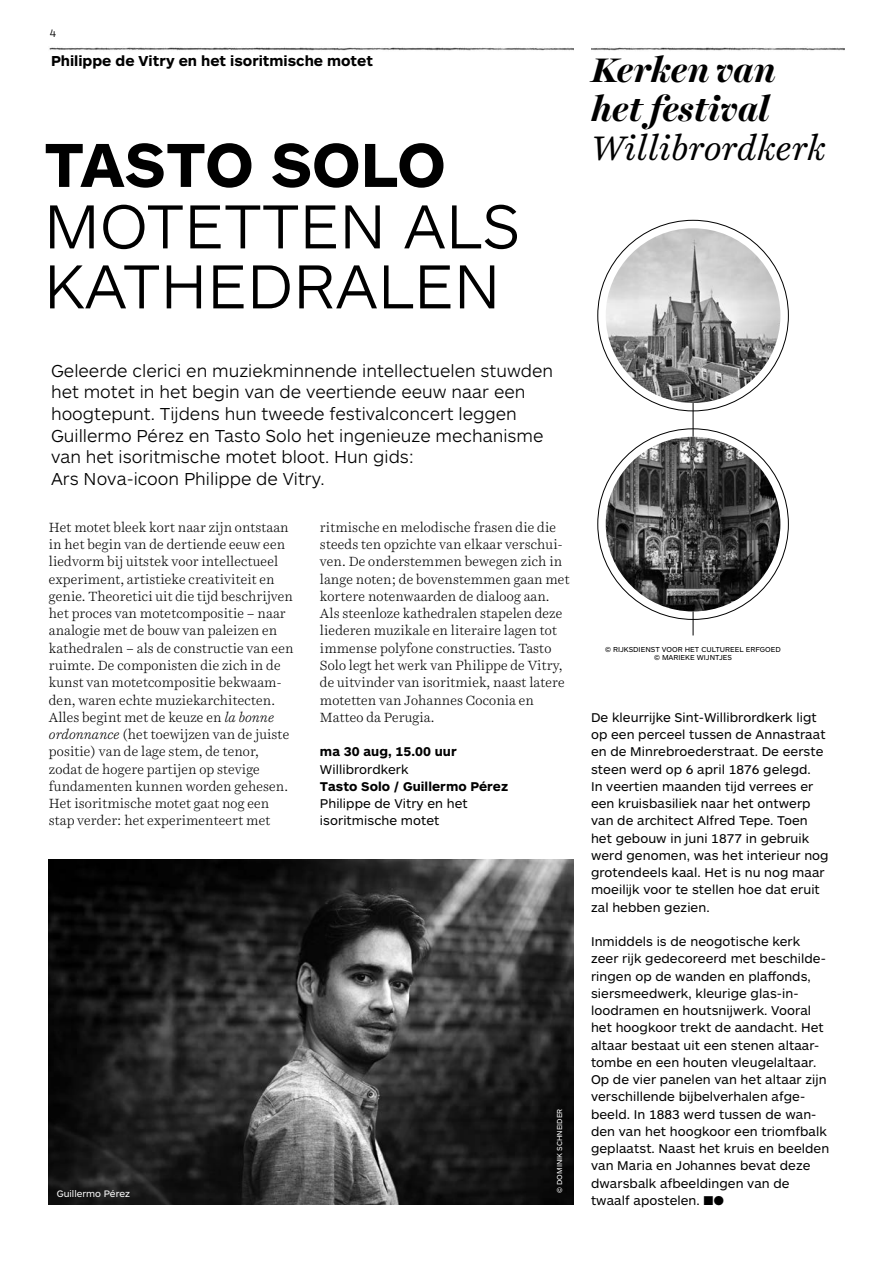
<style>
.page{position:relative;width:893px;height:1263px;background:#fff}
.page>*{position:absolute;margin:0;border:0;box-sizing:border-box;transform-origin:0 0}
.t1{font:300 64.5px/60px "ARS Maquette Pro";color:#000}
.t2{font:700 64.5px "ARS Maquette Pro";color:#000}
.t3{font:italic 700 34.5px/39px "Harriet Display";letter-spacing:-.005em;color:#000}
.t4{font:italic 34.5px "Harriet Text";letter-spacing:.005em;color:#000}
.t5{font:300 18px/21.6px "ARS Maquette Pro";color:#000}
.t6{font:700 15px "ARS Maquette Pro";color:#000}
.t7{font:300 13.5px/17.2px "Harriet Text";letter-spacing:.005em;color:#000}
.t8{font:13.2px/17.2px "ARS Maquette Pro";letter-spacing:.005em;color:#000}
.t9{font:700 13.2px "ARS Maquette Pro";letter-spacing:.005em;color:#000}
.t10{font:300 11.25px "ARS Maquette Pro";color:#000}
.t11{font:9.75px "ARS Maquette Pro";color:#fff}
.t12{font:7.5px/7.5px "ARS Maquette Pro";color:#000;text-align:center}
.t13{font:7.5px "ARS Maquette Pro";color:#fff}
.s1{font-style:italic}
</style>
<div class="page">
<img style="left:48px;top:860px;width:526px;height:345px">
<hr style="left:693px;top:314px;width:1px;height:321px;background:#000">
<img style="left:606px;top:228px;width:174px;height:175px;border-radius:87px">
<img style="left:606px;top:437px;width:174px;height:174px;border-radius:87px">
<img style="left:591px;top:47px;width:253px;height:4px">
<img style="left:49px;top:47px;width:524px;height:4px">
<p class="t10" style="left:50px;top:26px;width:8px">4</p>
<p class="t6" style="left:51px;top:51px;width:323px">Philippe de Vitry en het isoritmische motet</p>
<h1 class="t2" style="left:44px;top:122px;width:403px">TASTO SOLO</h1>
<h1 class="t1" style="left:44px;top:193px;width:478px">MOTETTEN ALS<br>KATHEDRALEN</h1>
<h2 class="t3" style="left:591px;top:50px;width:186px">Kerken van het festival</h2>
<h2 class="t4" style="left:591px;top:124px;width:236px">Willibrordkerk</h2>
<p class="t5" style="left:51px;top:359px;width:504px">Geleerde clerici en muziekminnende intellectuelen stuwden het motet in het begin van de veertiende eeuw naar een hoogtepunt. Tijdens hun tweede festivalconcert leggen Guillermo Pérez en Tasto Solo het ingenieuze mechanisme van het isoritmische motet bloot. Hun gids:<br>Ars Nova-icoon Philippe de Vitry.</p>
<p class="t7" style="left:49px;top:518px;width:246px">Het motet bleek kort naar zijn ontstaan in het begin van de dertiende eeuw een liedvorm bij uitstek voor intellectueel experiment, artistieke creativiteit en genie. Theoretici uit die tijd beschrijven het proces van motetcompositie – naar analogie met de bouw van paleizen en kathedralen – als de constructie van een ruimte. De componisten die zich in de kunst van motetcompositie bekwaam&shy;den, waren echte muziekarchitecten.<br>Alles begint met de keuze en <span class="s1">la bonne ordonnance</span> (het toewijzen van de juiste positie) van de lage stem, de tenor, zodat de hogere partijen op stevige fundamenten kunnen worden gehesen.<br>Het isoritmische motet gaat nog een stap verder: het experimenteert met</p>
<p class="t7" style="left:320px;top:518px;width:251px">ritmische en melodische frasen die die steeds ten opzichte van elkaar verschui&shy;ven. De onderstemmen bewegen zich in lange noten; de bovenstemmen gaan met kortere notenwaarden de dialoog aan.<br>Als steenloze kathedralen stapelen deze liederen muzikale en literaire lagen tot immense polyfone constructies. Tasto Solo legt het werk van Philippe de Vitry, de uitvinder van isoritmiek, naast latere motetten van Johannes Coconia en Matteo da Perugia.</p>
<p class="t9" style="left:320px;top:743px;width:138px">ma 30 aug, 15.00 uur</p>
<p class="t8" style="left:320px;top:760px;width:90px">Willibrordkerk</p>
<p class="t9" style="left:320px;top:777px;width:190px">Tasto Solo / Guillermo Pérez</p>
<p class="t8" style="left:320px;top:794px;width:149px">Philippe de Vitry en het isoritmische motet</p>
<p class="t11" style="left:57px;top:1187px;width:75px">Guillermo Pérez</p>
<p class="t13" style="left:555px;top:1193px;width:86px;rotate:-90deg">© DOMINIK SCHNEIDER</p>
<p class="t12" style="left:605px;top:646px;width:177px">© RIJKSDIENST VOOR HET CULTUREEL ERFGOED © MARIEKE WIJNTJES</p>
<p class="t8" style="left:591px;top:708px;width:239px">De kleurrijke Sint-Willibrordkerk ligt op een perceel tussen de Annastraat en de Minrebroederstraat. De eerste steen werd op 6 april 1876 gelegd.<br>In veertien maanden tijd verrees er een kruisbasiliek naar het ontwerp van de architect Alfred Tepe. Toen het gebouw in juni 1877 in gebruik werd genomen, was het interieur nog grotendeels kaal. Het is nu nog maar moeilijk voor te stellen hoe dat eruit zal hebben gezien.</p>
<p class="t8" style="left:591px;top:932px;width:240px">Inmiddels is de neogotische kerk zeer rijk gedecoreerd met beschilde&shy;ringen op de wanden en plaffonds, siersmeedwerk, kleurige glas-in&shy;loodramen en houtsnijwerk. Vooral het hoogkoor trekt de aandacht. Het altaar bestaat uit een stenen altaar&shy;tombe en een houten vleugelaltaar.<br>Op de vier panelen van het altaar zijn verschillende bijbelverhalen afge&shy;beeld. In 1883 werd tussen de wan&shy;den van het hoogkoor een triomfbalk geplaatst. Naast het kruis en beelden van Maria en Johannes bevat deze dwarsbalk afbeeldingen van de twaalf apostelen. ■●</p>
</div>
